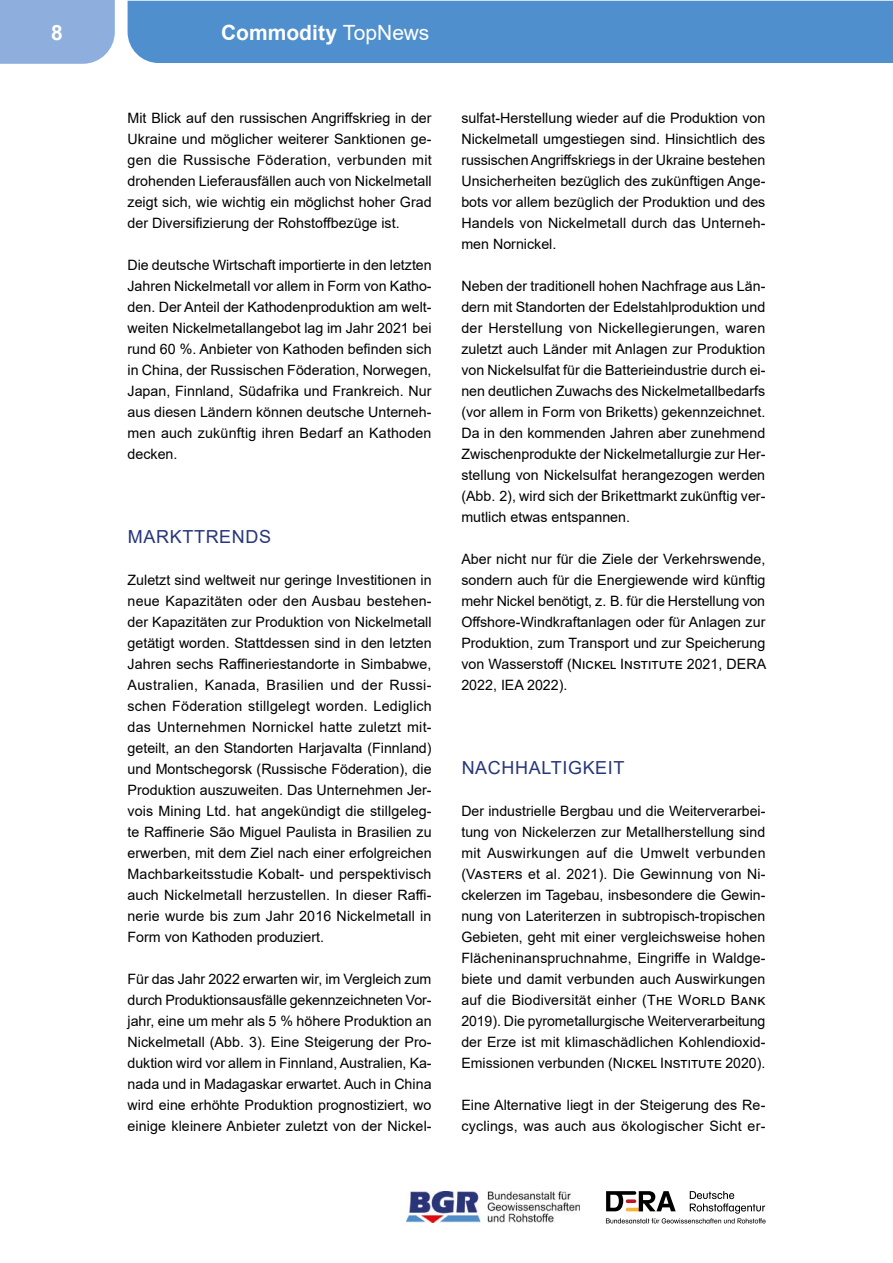
<style>
.page{position:relative;width:893px;height:1263px;background:#fff}
.page>*{position:absolute;margin:0;border:0;box-sizing:border-box;transform-origin:0 0}
.t1{font:700 21px "Arial";color:#fff}
.Überschriften_Ü_Kap__ohne_Nr{font:18px "Arial";letter-spacing:.035em;color:#28367b}
.Fließtext_Fließtext{font:14.25px/21px "Arial";color:#000;text-align:justify}
.s1{font-weight:400}
</style>
<div class="page">
<div style="left:128px;top:1px;width:765px;height:62px;background:#4f8fcd"></div>
<div style="left:0;top:0;width:115px;height:64px;background:#8eafdd"></div>
<img style="left:406px;top:1191px;width:174px;height:31px">
<svg style="left:606px;top:1191px;width:160px;height:32px"></svg>
<h1 class="t1" style="left:51px;top:17px;width:13px">8</h1>
<h1 class="t1" style="left:221px;top:17px;width:210px">Commodity <span class="s1">TopNews</span></h1>
<p class="Fließtext_Fließtext" style="left:128px;top:107px;width:306px">Mit Blick auf den russischen Angriffskrieg in der Ukraine und möglicher weiterer Sanktionen ge&shy;gen die Russische Föderation, verbunden mit drohenden Lieferausfällen auch von Nickelmetall zeigt sich, wie wichtig ein möglichst hoher Grad der Diversifizierung der Rohstoffbezüge ist.</p>
<p class="Fließtext_Fließtext" style="left:128px;top:254px;width:306px">Die deutsche Wirtschaft importierte in den letzten Jahren Nickelmetall vor allem in Form von Katho&shy;den. Der Anteil der Kathodenproduktion am welt&shy;weiten Nickelmetallangebot lag im Jahr 2021 bei rund 60 %. Anbieter von Kathoden befinden sich in China, der Russischen Föderation, Norwegen, Japan, Finnland, Südafrika und Frankreich. Nur aus diesen Ländern können deutsche Unterneh&shy;men auch zukünftig ihren Bedarf an Kathoden decken.</p>
<h1 class="Überschriften_Ü_Kap__ohne_Nr" style="left:128px;top:524px;width:145px">MARKTTRENDS</h1>
<p class="Fließtext_Fließtext" style="left:128px;top:569px;width:306px">Zuletzt sind weltweit nur geringe Investitionen in neue Kapazitäten oder den Ausbau bestehen&shy;der Kapazitäten zur Produktion von Nickelmetall getätigt worden. Stattdessen sind in den letzten Jahren sechs Raffineriestandorte in Simbabwe, Australien, Kanada, Brasilien und der Russi&shy;schen Föderation stillgelegt worden. Lediglich das Unternehmen Nornickel hatte zuletzt mit&shy;geteilt, an den Standorten Harjavalta (Finnland) und Montschegorsk (Russische Föderation), die Produktion auszuweiten. Das Unternehmen Jer&shy;vois Mining Ltd. hat angekündigt die stillgeleg&shy;te Raffinerie São Miguel Paulista in Brasilien zu erwerben, mit dem Ziel nach einer erfolgreichen Machbarkeitsstudie Kobalt- und perspektivisch auch Nickelmetall herzustellen. In dieser Raffi&shy;nerie wurde bis zum Jahr 2016 Nickelmetall in Form von Kathoden produziert.</p>
<p class="Fließtext_Fließtext" style="left:128px;top:968px;width:306px">Für das Jahr 2022 erwarten wir, im Vergleich zum durch Produktionsausfälle gekennzeichneten Vor&shy;jahr, eine um mehr als 5 % höhere Produktion an Nickelmetall (Abb. 3). Eine Steigerung der Pro&shy;duktion wird vor allem in Finnland, Australien, Ka&shy;nada und in Madagaskar erwartet. Auch in China wird eine erhöhte Produktion prognostiziert, wo einige kleinere Anbieter zuletzt von der Nickel-</p>
<p class="Fließtext_Fließtext" style="left:461px;top:107px;width:306px">sulfat-Herstellung wieder auf die Produktion von Nickelmetall umgestiegen sind. Hinsichtlich des russischen Angriffskriegs in der Ukraine bestehen Unsicherheiten bezüglich des zukünftigen Ange&shy;bots vor allem bezüglich der Produktion und des Handels von Nickelmetall durch das Unterneh&shy;men Nornickel.</p>
<p class="Fließtext_Fließtext" style="left:461px;top:275px;width:306px">Neben der traditionell hohen Nachfrage aus Län&shy;dern mit Standorten der Edelstahlproduktion und der Herstellung von Nickellegierungen, waren zuletzt auch Länder mit Anlagen zur Produktion von Nickelsulfat für die Batterieindustrie durch ei&shy;nen deutlichen Zuwachs des Nickelmetallbedarfs (vor allem in Form von Briketts) gekennzeichnet.<br>Da in den kommenden Jahren aber zunehmend Zwischenprodukte der Nickelmetallurgie zur Her&shy;stellung von Nickelsulfat herangezogen werden (Abb. 2), wird sich der Brikettmarkt zukünftig ver&shy;mutlich etwas entspannen.</p>
<p class="Fließtext_Fließtext" style="left:461px;top:548px;width:306px">Aber nicht nur für die Ziele der Verkehrswende, sondern auch für die Energiewende wird künftig mehr Nickel benötigt, z. B. für die Herstellung von Offshore-Windkraftanlagen oder für Anlagen zur Produktion, zum Transport und zur Speicherung von Wasserstoff (Nickel Institute 2021, DERA 2022, IEA 2022).</p>
<h1 class="Überschriften_Ü_Kap__ohne_Nr" style="left:462px;top:755px;width:164px">NACHHALTIGKEIT</h1>
<p class="Fließtext_Fließtext" style="left:461px;top:800px;width:306px">Der industrielle Bergbau und die Weiterverarbei&shy;tung von Nickelerzen zur Metallherstellung sind mit Auswirkungen auf die Umwelt verbunden (Vasters et al. 2021). Die Gewinnung von Ni&shy;ckelerzen im Tagebau, insbesondere die Gewin&shy;nung von Lateriterzen in subtropisch-tropischen Gebieten, geht mit einer vergleichsweise hohen Flächeninanspruchnahme, Eingriffe in Waldge&shy;biete und damit verbunden auch Auswirkungen auf die Biodiversität einher (The World Bank 2019). Die pyrometallurgische Weiterverarbeitung der Erze ist mit klimaschädlichen Kohlendioxid-Emissionen verbunden (Nickel Institute 2020).</p>
<p class="Fließtext_Fließtext" style="left:461px;top:1094px;width:306px">Eine Alternative liegt in der Steigerung des Re&shy;cyclings, was auch aus ökologischer Sicht er-</p>
</div>
